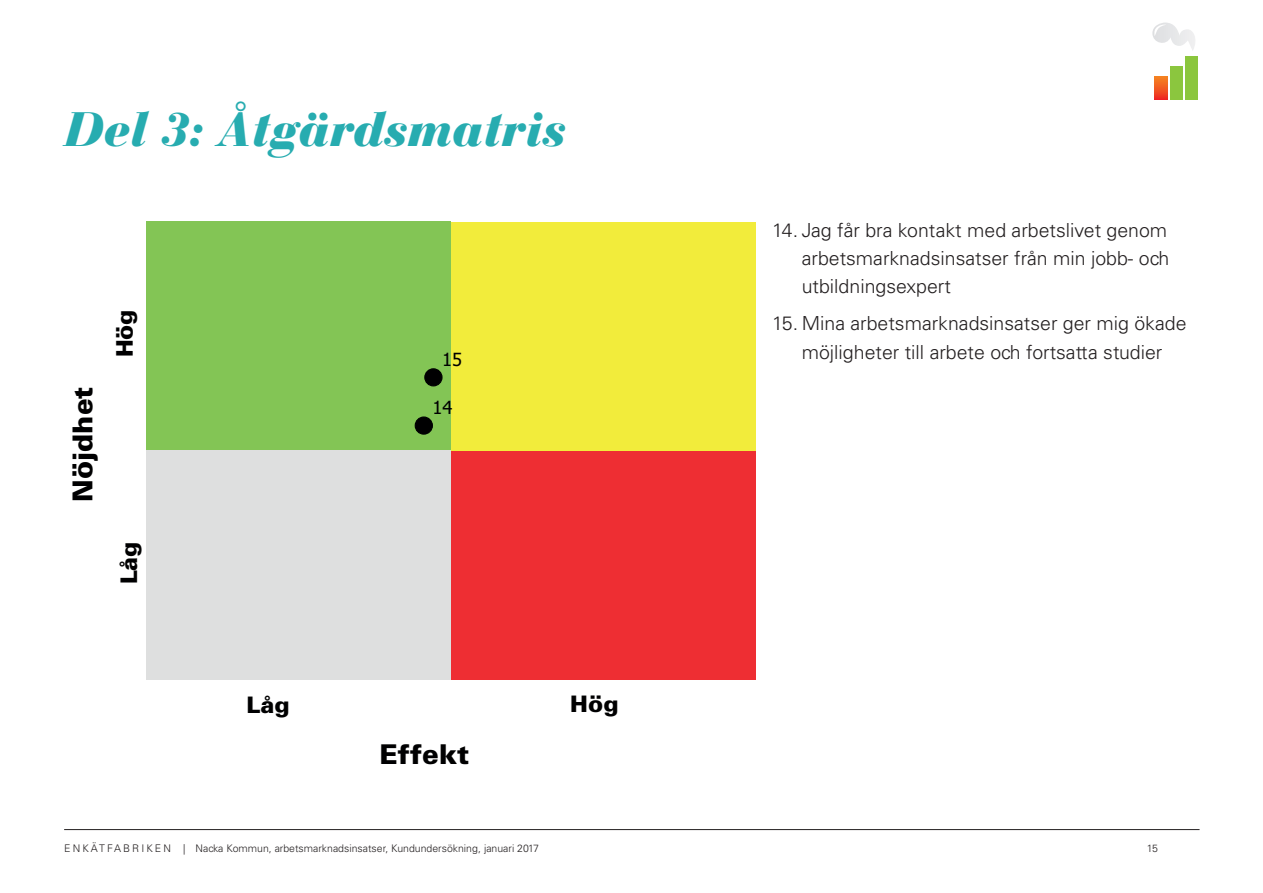
<style>
.page{position:relative;width:1263px;height:893px;background:#fff}
.page>*{position:absolute;margin:0;border:0;box-sizing:border-box;transform-origin:0 0}
.Sidrubrik_ej_ToC{font:italic 900 48px "Bauer Bodoni Std";letter-spacing:-.015em;color:#27acb0}
.t1{font:900 27.45px "Univers LT Std";color:#000001}
.t2{font:900 27.3px "Univers LT Std";color:#000001}
.t3{font:900 22.8px "Univers LT Std";color:#000001}
.t4{font:300 19.35px/28.3px "Univers LT Std";color:#231f20;text-align:justify}
.t5{font:18.15px "Tahoma";color:#000001}
.t6{font:300 10.5px "Univers LT Std";color:#231f20}
</style>
<div class="page">
<hr style="left:64px;top:829px;width:1135px;height:1px;background:#231f20">
<div style="left:146px;top:222px;width:609px;height:458px;background:#dedfdf"></div>
<div style="left:451px;top:451px;width:304px;height:229px;background:#ee2e33"></div>
<div style="left:451px;top:222px;width:304px;height:229px;background:#f2ec3b"></div>
<div style="left:146px;top:221px;width:305px;height:229px;background:#83c555"></div>
<div style="left:415px;top:417px;width:17px;height:17px;background:#000001;border-radius:50%"></div>
<div style="left:415px;top:416px;width:18px;height:19px;border:1px solid #000001;border-radius:50%"></div>
<div style="left:425px;top:369px;width:17px;height:17px;background:#000001;border-radius:50%"></div>
<div style="left:424px;top:368px;width:19px;height:18px;border:1px solid #000001;border-radius:50%"></div>
<svg style="left:1155px;top:76px;width:12px;height:24px"></svg>
<div style="left:1170px;top:67px;width:13px;height:33px;background:#8bc63e"></div>
<div style="left:1185px;top:57px;width:13px;height:43px;background:#8bc63e"></div>
<svg style="left:1152px;top:23px;width:43px;height:27px"></svg>
<p class="Sidrubrik_ej_ToC" style="left:64px;top:100px;width:504px">Del 3: Åtgärdsmatris</p>
<p class="t1" style="left:65px;top:502px;width:117px;rotate:-90deg">Nöjdhet</p>
<p class="t3" style="left:110px;top:357px;width:50px;rotate:-90deg">Hög</p>
<p class="t3" style="left:115px;top:584px;width:44px;rotate:-90deg">Låg</p>
<p class="t5" style="left:442px;top:347px;width:21px">15</p>
<p class="t5" style="left:432px;top:395px;width:21px">14</p>
<p class="t3" style="left:246px;top:690px;width:45px">Låg</p>
<p class="t3" style="left:570px;top:689px;width:50px">Hög</p>
<p class="t2" style="left:379px;top:737px;width:91px">Effekt</p>
<p class="t4" style="left:802px;top:216px;width:369px;text-indent:-30px">14. Jag får bra kontakt med arbetslivet genom arbetsmarknadsinsatser från min jobb- och utbildningsexpert</p>
<p class="t4" style="left:772px;top:309px;width:416px;text-align:center">15. Mina arbetsmarknadsinsatser ger mig ökade möjligheter till arbete och fortsatta studier</p>
<p class="t6" style="left:64px;top:842px;width:476px">E N K ÄT FA B R I K E N | Nacka Kommun, arbetsmarknadsinsatser, Kundundersökning, januari 2017</p>
<p class="t6" style="left:1147px;top:842px;width:13px">15</p>
</div>
